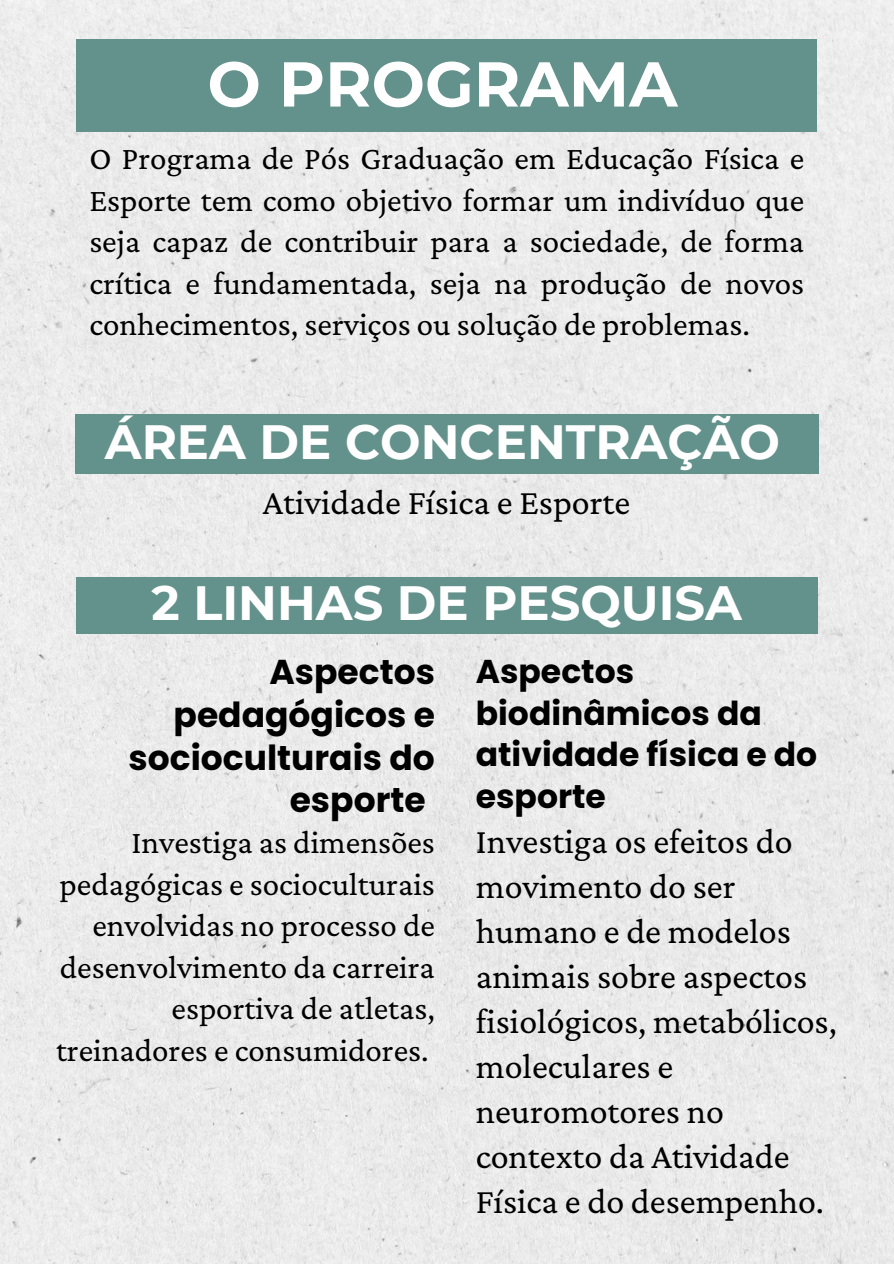
<style>
.page{position:relative;width:894px;height:1264px;background:#fff}
.page>*{position:absolute;margin:0;border:0;box-sizing:border-box;transform-origin:0 0}
.t1{font:700 63.15px "Montserrat";color:#fff}
.t2{font:700 48px "Montserrat";color:#fff}
.t3{font:36px/45px "Crimson Pro";color:#000}
.t4{font:700 34.5px/42.8px "Poppins";color:#000;text-align:right}
.t5{font:33px/41.7px "Crimson Pro";color:#000;text-align:justify}
.t6{font:700 33px/41.7px "Poppins";color:#000}
</style>
<div class="page">
<img style="left:0;top:0;width:893px;height:1263px">
<div style="left:76px;top:39px;width:740px;height:92px;background:#63918b"></div>
<div style="left:75px;top:414px;width:743px;height:59px;background:#63918b"></div>
<div style="left:76px;top:577px;width:741px;height:56px;background:#63918b"></div>
<h1 class="t1" style="left:207px;top:45px;width:471px">O PROGRAMA</h1>
<p class="t5" style="left:89px;top:137px;width:716px">O Programa de Pós Graduação em Educação Física e Esporte tem como objetivo formar um indivíduo que seja capaz de contribuir para a sociedade, de forma crítica e fundamentada, seja na produção de novos conhecimentos, serviços ou solução de problemas.</p>
<h2 class="t2" style="left:105px;top:413px;width:676px">ÁREA DE CONCENTRAÇÃO</h2>
<p class="t3" style="left:263px;top:479px;width:369px">Atividade Física e Esporte</p>
<p class="t2" style="left:151px;top:573px;width:591px">2 LINHAS DE PESQUISA</p>
<p class="t4" style="left:129px;top:650px;width:308px">Aspectos pedagógicos e socioculturais do esporte</p>
<h2 class="t5" style="left:56px;top:820px;width:380px;text-align:right">Investiga as dimensões pedagógicas e socioculturais envolvidas no processo de desenvolvimento da carreira esportiva de atletas, treinadores e consumidores.</h2>
<p class="t6" style="left:475px;top:650px;width:343px">Aspectos biodinâmicos da atividade física e do esporte</p>
<p class="t3" style="left:475px;top:818px;width:362px">Investiga os efeitos do movimento do ser humano e de modelos animais sobre aspectos fisiológicos, metabólicos, moleculares e neuromotores no contexto da Atividade<br>Física e do desempenho.</p>
</div>
